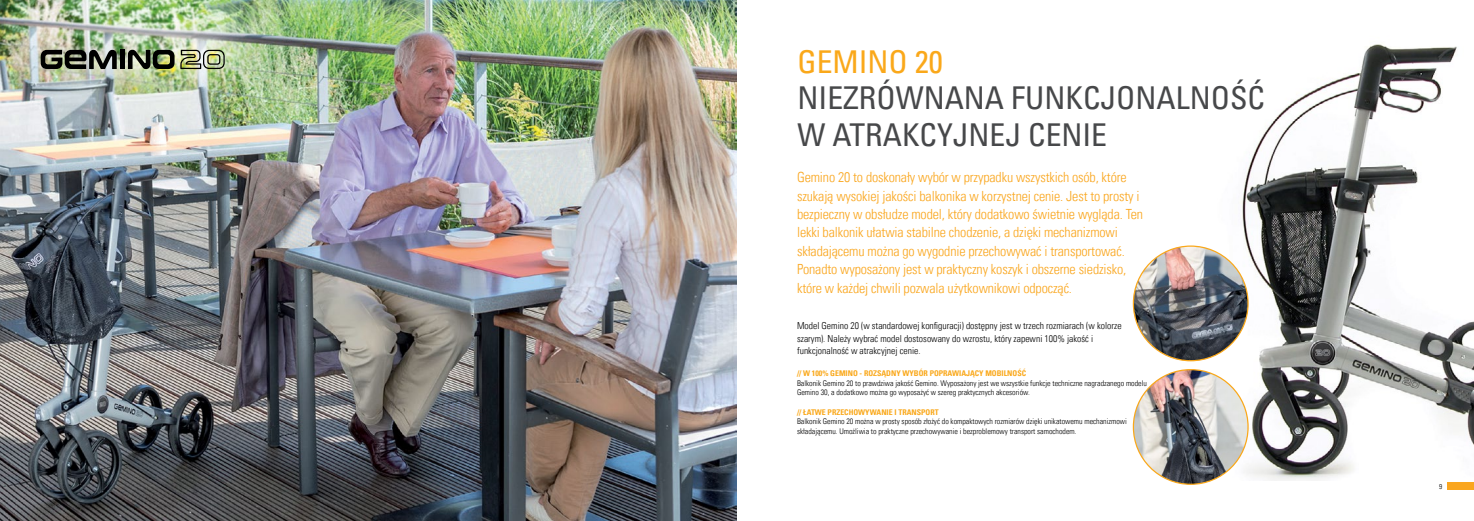
<style>
.page{position:relative;width:1474px;height:521px;background:#fff}
.page>*{position:absolute;margin:0;border:0;box-sizing:border-box;transform-origin:0 0}
.t1{font:condensed 31.5px/36.8px "Univers Com 57";color:#47484a}
.t2{font:condensed 31.5px "Univers Com 57";color:#faa81a}
.t3{font:14px/18.4px "Univers Com 47 Light Cond";letter-spacing:-.01em;color:#faa61d}
.t4{font:9.62px/12.2px "Univers Com 47 Light Cond";color:#000}
.t5{font:7.88px/9.6px "Univers Com 47 Light Cond";color:#000}
.t6{font:7.88px "Univers Com 67 Bold Cond";color:#faa81a}
.t7{font:7px "Univers Com 47 Light Cond";color:#000}
</style>
<div class="page">
<div style="left:1446px;top:482px;width:27px;height:8px;background:#faa61f"></div>
<img style="left:0;top:0;width:737px;height:521px">
<img style="left:1211px;top:44px;width:262px;height:437px">
<img style="left:1133px;top:370px;width:114px;height:114px;border-radius:57px">
<img style="left:1133px;top:246px;width:114px;height:115px;border-radius:57px">
<div style="left:120px;top:50px;width:5px;height:19px;background:#000"></div>
<svg style="left:128px;top:50px;width:46px;height:19px"></svg>
<svg style="left:41px;top:50px;width:76px;height:19px"></svg>
<svg style="left:180px;top:50px;width:45px;height:19px"></svg>
<h1 class="t2" style="left:797px;top:41px;width:19px">GEMINO</h1>
<h1 class="t2" style="left:914px;top:41px;width:29px">20</h1>
<h1 class="t1" style="left:797px;top:79px;width:469px">NIEZRÓWNANA FUNKCJONALNOŚĆ<br>W ATRAKCYJNEJ CENIE</h1>
<p class="t3" style="left:797px;top:168px;width:347px">Gemino 20 to doskonały wybór w przypadku wszystkich osób, które szukają wysokiej jakości balkonika w korzystnej cenie. Jest to prosty i bezpieczny w obsłudze model, który dodatkowo świetnie wygląda. Ten lekki balkonik ułatwia stabilne chodzenie, a dzięki mechanizmowi składającemu można go wygodnie przechowywać i transportować.<br>Ponadto wyposażony jest w praktyczny koszyk i obszerne siedzisko, które w każdej chwili pozwala użytkownikowi odpocząć.</p>
<p class="t4" style="left:797px;top:320px;width:326px">Model Gemino 20 (w standardowej konfiguracji) dostępny jest w trzech rozmiarach (w kolorze szarym). Należy wybrać model dostosowany do wzrostu, który zapewni 100% jakość i funkcjonalność w atrakcyjnej cenie.</p>
<p class="t6" style="left:797px;top:368px;width:230px">// W 100% GEMINO - ROZSĄDNY WYBÓR POPRAWIAJĄCY MOBILNOŚĆ</p>
<p class="t5" style="left:797px;top:378px;width:351px">Balkonik Gemino 20 to prawdziwa jakość Gemino. Wyposażony jest we wszystkie funkcje techniczne nagradzanego modelu<br>Gemino 30, a dodatkowo można go wyposażyć w szereg praktycznych akcesoriów.</p>
<p class="t6" style="left:797px;top:407px;width:143px">// ŁATWE PRZECHOWYWANIE I TRANSPORT</p>
<p class="t5" style="left:797px;top:417px;width:331px">Balkonik Gemino 20 można w prosty sposób złożyć do kompaktowych rozmiarów dzięki unikatowemu mechanizmowi składającemu. Umożliwia to praktyczne przechowywanie i bezproblemowy transport samochodem.</p>
<p class="t7" style="left:1438px;top:482px;width:5px">9</p>
</div>
